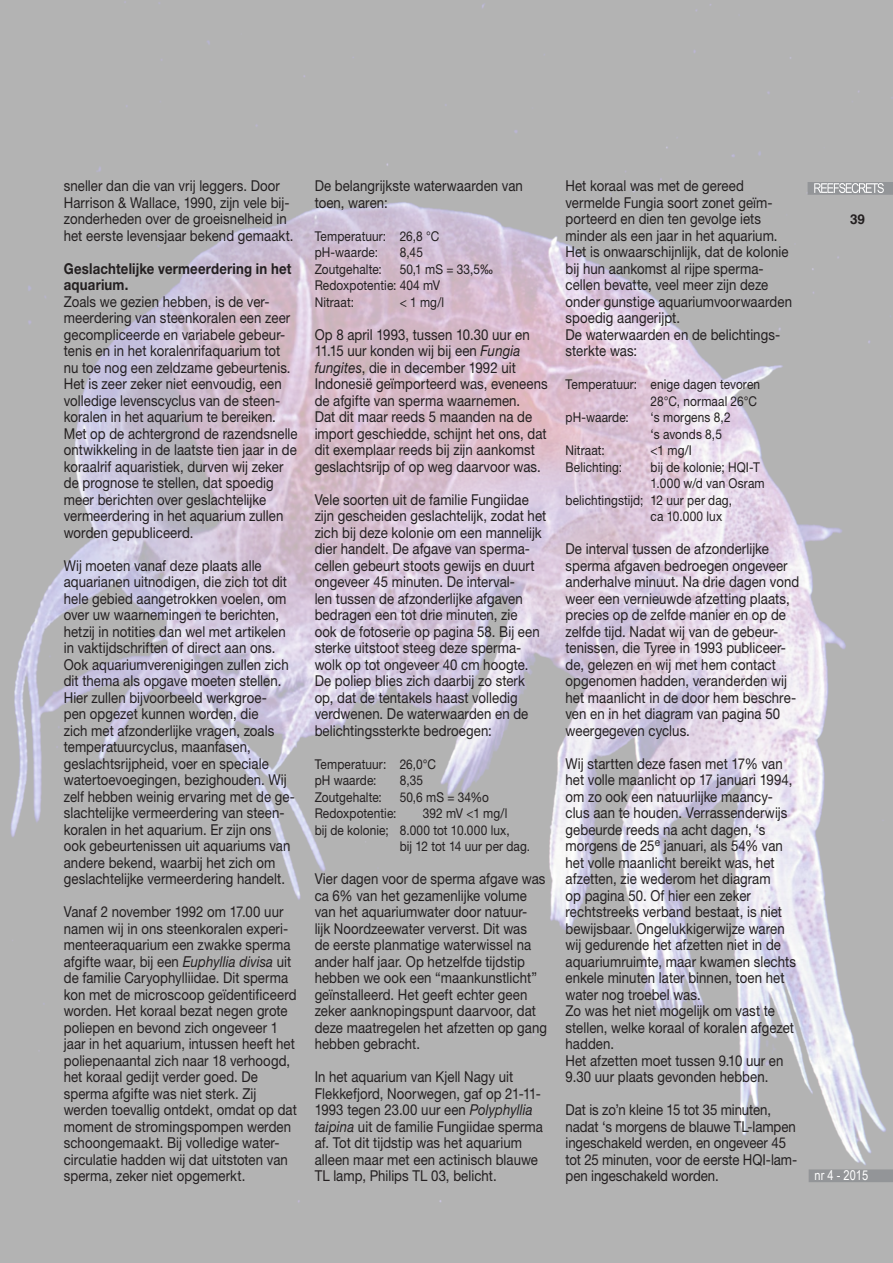
<style>
.page{position:relative;width:893px;height:1263px;background:#fff}
.page>*{position:absolute;margin:0;border:0;box-sizing:border-box;transform-origin:0 0}
.Platte_tekst{font:15px/16.5px "Helvetica Neue LT Std";letter-spacing:.005em;color:#231f20;scale:.88 1}
.Tussen_kopje{font:700 15px/16.5px "Helvetica Neue LT Std";letter-spacing:.015em;color:#231f20;scale:.88 1}
.Platte_tekst-2{font:13.5px "Helvetica Neue LT Std";letter-spacing:.01em;color:#231f20;scale:.88 1}
.t1{font:13.5px "Arial Narrow";color:#fff}
.t2{font:700 13.5px "Helvetica";color:#231f20}
.s1{font-style:italic}
</style>
<div class="page">
<img style="left:0;top:0;width:893px;height:1263px">
<div style="left:808px;top:182px;width:85px;height:13px;background:#939598"></div>
<svg style="left:814px;top:183px;width:70px;height:10px"></svg>
<div style="left:809px;top:1169px;width:84px;height:13px;background:#939598"></div>
<p class="Platte_tekst" style="left:64px;top:178px;width:263px">sneller dan die van vrij leggers. Door Harrison &amp; Wallace, 1990, zijn vele bij&shy;zonderheden over de groeisnelheid in het eerste levensjaar bekend gemaakt.</p>
<p class="Tussen_kopje" style="left:64px;top:260px;width:260px">Geslachtelijke vermeerdering in het aquarium.</p>
<p class="Platte_tekst" style="left:64px;top:293px;width:267px">Zoals we gezien hebben, is de ver&shy;meerdering van steenkoralen een zeer gecompliceerde en variabele gebeur&shy;tenis en in het koralenrifaquarium tot nu toe nog een zeldzame gebeurtenis.<br>Het is zeer zeker niet eenvoudig, een volledige levenscyclus van de steen&shy;koralen in het aquarium te bereiken.<br>Met op de achtergrond de razendsnelle ontwikkeling in de laatste tien jaar in de koraalrif aquaristiek, durven wij zeker de prognose te stellen, dat spoedig meer berichten over geslachtelijke vermeerdering in het aquarium zullen worden gepubliceerd.</p>
<p class="Platte_tekst" style="left:64px;top:557px;width:264px">Wij moeten vanaf deze plaats alle aquarianen uitnodigen, die zich tot dit hele gebied aangetrokken voelen, om over uw waarnemingen te berichten, hetzij in notities dan wel met artikelen in vaktijdschriften of direct aan ons.<br>Ook aquariumverenigingen zullen zich dit thema als opgave moeten stellen.<br>Hier zullen bijvoorbeeld werkgroe-<br>pen opgezet kunnen worden, die<br>zich met afzonderlijke vragen, zoals temperatuurcyclus, maanfasen, geslachtsrijpheid, voer en speciale watertoevoegingen, bezighouden. Wij zelf hebben weinig ervaring met de ge&shy;slachtelijke vermeerdering van steen&shy;koralen in het aquarium. Er zijn ons ook gebeurtenissen uit aquariums van andere bekend, waarbij het zich om geslachtelijke vermeerdering handelt.</p>
<p class="Platte_tekst" style="left:64px;top:904px;width:266px">Vanaf 2 november 1992 om 17.00 uur namen wij in ons steenkoralen experi&shy;menteeraquarium een zwakke sperma afgifte waar, bij een <span class="s1">Euphyllia divisa</span> uit de familie Caryophylliidae. Dit sperma kon met de microscoop geïdentificeerd worden. Het koraal bezat negen grote poliepen en bevond zich ongeveer 1 jaar in het aquarium, intussen heeft het poliepenaantal zich naar 18 verhoogd, het koraal gedijt verder goed. De sperma afgifte was niet sterk. Zij werden toevallig ontdekt, omdat op dat moment de stromingspompen werden schoongemaakt. Bij volledige water&shy;circulatie hadden wij dat uitstoten van sperma, zeker niet opgemerkt.</p>
<p class="Platte_tekst" style="left:315px;top:178px;width:238px">De belangrijkste waterwaarden van toen, waren:</p>
<p class="Platte_tekst-2" style="left:315px;top:228px;width:143px">Temperatuur: 26,8 °C</p>
<p class="Platte_tekst-2" style="left:315px;top:244px;width:74px">pH-waarde:</p>
<p class="Platte_tekst-2" style="left:400px;top:244px;width:28px">8,45</p>
<p class="Platte_tekst-2" style="left:315px;top:261px;width:78px">Zoutgehalte:</p>
<p class="Platte_tekst-2" style="left:400px;top:261px;width:108px">50,1 mS = 33,5‰</p>
<p class="Platte_tekst-2" style="left:315px;top:277px;width:144px">Redoxpotentie: 404 mV</p>
<p class="Platte_tekst-2" style="left:315px;top:294px;width:46px">Nitraat:</p>
<p class="Platte_tekst-2" style="left:400px;top:294px;width:52px">&lt; 1 mg/l</p>
<p class="Platte_tekst" style="left:315px;top:326px;width:266px">Op 8 april 1993, tussen 10.30 uur en 11.15 uur konden wij bij een <span class="s1">Fungia fungites</span>, die in december 1992 uit Indonesië geïmporteerd was, eveneens de afgifte van sperma waarnemen.<br>Dat dit maar reeds 5 maanden na de import geschiedde, schijnt het ons, dat dit exemplaar reeds bij zijn aankomst geslachtsrijp of op weg daarvoor was.</p>
<p class="Platte_tekst" style="left:315px;top:491px;width:265px">Vele soorten uit de familie Fungiidae zijn gescheiden geslachtelijk, zodat het zich bij deze kolonie om een mannelijk dier handelt. De afgave van sperma&shy;cellen gebeurt stoots gewijs en duurt ongeveer 45 minuten. De interval-<br>len tussen de afzonderlijke afgaven bedragen een tot drie minuten, zie<br>ook de fotoserie op pagina 58. Bij een sterke uitstoot steeg deze sperma&shy;wolk op tot ongeveer 40 cm hoogte.<br>De poliep blies zich daarbij zo sterk op, dat de tentakels haast volledig verdwenen. De waterwaarden en de belichtingssterkte bedroegen:</p>
<p class="Platte_tekst-2" style="left:315px;top:756px;width:140px">Temperatuur: 26,0°C</p>
<p class="Platte_tekst-2" style="left:315px;top:772px;width:72px">pH waarde:</p>
<p class="Platte_tekst-2" style="left:400px;top:772px;width:28px">8,35</p>
<p class="Platte_tekst-2" style="left:315px;top:789px;width:78px">Zoutgehalte:</p>
<p class="Platte_tekst-2" style="left:400px;top:789px;width:103px">50,6 mS = 34%o</p>
<p class="Platte_tekst-2" style="left:315px;top:805px;width:95px">Redoxpotentie:</p>
<p class="Platte_tekst-2" style="left:423px;top:805px;width:98px">392 mV &lt;1 mg/l</p>
<p class="Platte_tekst-2" style="left:315px;top:822px;width:223px">bij de kolonie; 8.000 tot 10.000 lux,</p>
<p class="Platte_tekst-2" style="left:400px;top:838px;width:150px">bij 12 tot 14 uur per dag.</p>
<p class="Platte_tekst" style="left:315px;top:871px;width:265px">Vier dagen voor de sperma afgave was ca 6% van het gezamenlijke volume van het aquariumwater door natuur-<br>lijk Noordzeewater ververst. Dit was<br>de eerste planmatige waterwissel na ander half jaar. Op hetzelfde tijdstip hebben we ook een “maankunstlicht” geïnstalleerd. Het geeft echter geen zeker aanknopingspunt daarvoor, dat deze maatregelen het afzetten op gang hebben gebracht.</p>
<p class="Platte_tekst" style="left:315px;top:1069px;width:261px">In het aquarium van Kjell Nagy uit Flekkefjord, Noorwegen, gaf op 21-11- 1993 tegen 23.00 uur een <span class="s1">Polyphyllia taipina</span> uit de familie Fungiidae sperma af. Tot dit tijdstip was het aquarium alleen maar met een actinisch blauwe TL lamp, Philips TL 03, belicht.</p>
<p class="Platte_tekst" style="left:566px;top:178px;width:259px">Het koraal was met de gereed vermelde Fungia soort zonet geïm&shy;porteerd en dien ten gevolge iets minder als een jaar in het aquarium.<br>Het is onwaarschijnlijk, dat de kolonie bij hun aankomst al rijpe sperma&shy;cellen bevatte, veel meer zijn deze onder gunstige aquariumvoorwaarden spoedig aangerijpt.</p>
<p class="Platte_tekst" style="left:566px;top:326px;width:245px">De waterwaarden en de belichtings&shy;sterkte was:</p>
<p class="Platte_tekst-2" style="left:566px;top:376px;width:223px">Temperatuur: enige dagen tevoren</p>
<p class="Platte_tekst-2" style="left:651px;top:393px;width:123px">28°C, normaal 26°C</p>
<p class="Platte_tekst-2" style="left:566px;top:409px;width:74px">pH-waarde:</p>
<p class="Platte_tekst-2" style="left:651px;top:409px;width:92px">‘s morgens 8,2</p>
<p class="Platte_tekst-2" style="left:651px;top:426px;width:83px">‘s avonds 8,5</p>
<p class="Platte_tekst-2" style="left:566px;top:442px;width:46px">Nitraat:</p>
<p class="Platte_tekst-2" style="left:651px;top:442px;width:49px">&lt;1 mg/I</p>
<p class="Platte_tekst-2" style="left:566px;top:459px;width:66px">Belichting:</p>
<p class="Platte_tekst-2" style="left:651px;top:459px;width:126px">bij de kolonie; HQI-T</p>
<p class="Platte_tekst-2" style="left:651px;top:475px;width:131px">1.000 w/d van Osram</p>
<p class="Platte_tekst-2" style="left:566px;top:492px;width:191px">belichtingstijd; 12 uur per dag,</p>
<p class="Platte_tekst-2" style="left:651px;top:508px;width:83px">ca 10.000 lux</p>
<p class="Platte_tekst" style="left:566px;top:541px;width:267px">De interval tussen de afzonderlijke sperma afgaven bedroegen ongeveer anderhalve minuut. Na drie dagen vond weer een vernieuwde afzetting plaats, precies op de zelfde manier en op de zelfde tijd. Nadat wij van de gebeur&shy;tenissen, die Tyree in 1993 publiceer&shy;de, gelezen en wij met hem contact opgenomen hadden, veranderden wij het maanlicht in de door hem beschre&shy;ven en in het diagram van pagina 50 weergegeven cyclus.</p>
<p class="Platte_tekst" style="left:566px;top:755px;width:263px">Wij startten deze fasen met 17% van het volle maanlicht op 17 januari 1994, om zo ook een natuurlijke maancy&shy;clus aan te houden. Verrassenderwijs gebeurde reeds na acht dagen, ‘s morgens de 25<sup>e</sup> januari, als 54% van het volle maanlicht bereikt was, het afzetten, zie wederom het diagram<br>op pagina 50. Of hier een zeker rechtstreeks verband bestaat, is niet bewijsbaar. Ongelukkigerwijze waren wij gedurende het afzetten niet in de aquariumruimte, maar kwamen slechts enkele minuten later binnen, toen het water nog troebel was.</p>
<p class="Platte_tekst" style="left:566px;top:1003px;width:261px">Zo was het niet mogelijk om vast te stellen, welke koraal of koralen afgezet hadden.</p>
<p class="Platte_tekst" style="left:566px;top:1052px;width:249px">Het afzetten moet tussen 9.10 uur en<br>9.30 uur plaats gevonden hebben.</p>
<p class="Platte_tekst" style="left:566px;top:1102px;width:265px">Dat is zo’n kleine 15 tot 35 minuten, nadat ‘s morgens de blauwe TL-lampen ingeschakeld werden, en ongeveer 45 tot 25 minuten, voor de eerste HQI-lam&shy;pen ingeschakeld worden.</p>
<p class="t2" style="left:850px;top:211px;width:17px">39</p>
<p class="t1" style="left:815px;top:1165px;width:55px">nr 4 - 2015</p>
</div>
